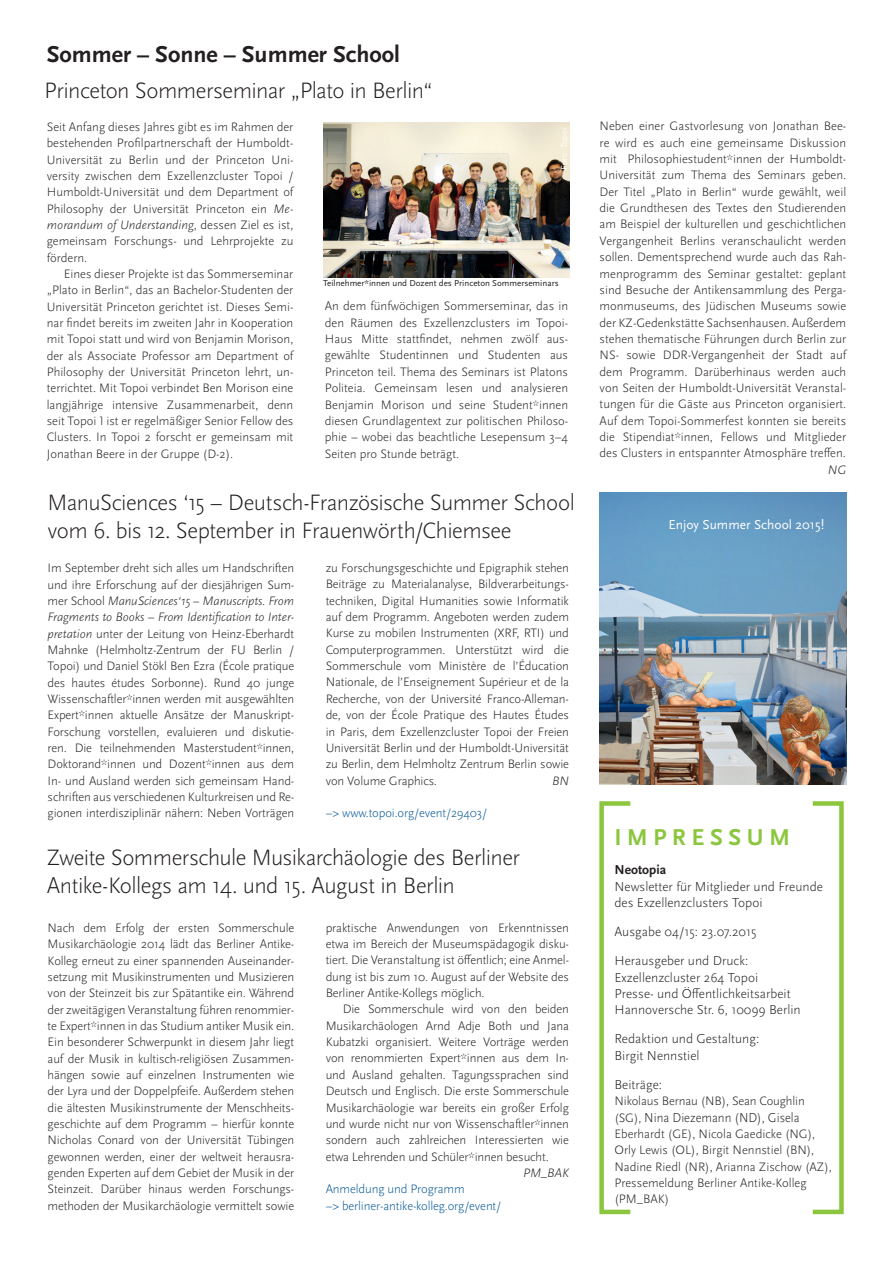
<style>
.page{position:relative;width:893px;height:1263px;background:#fff}
.page>*{position:absolute;margin:0;border:0;box-sizing:border-box;transform-origin:0 0}
.t1{font:700 24px "Scala Sans OT";color:#231f20}
.t2{font:700 24px "Scala Sans OT";letter-spacing:.225em;color:#8bc63e}
.t3{font:300 23.25px/27.9px "Scala Sans OT";letter-spacing:-.02em;color:#231f20}
.t4{font:300 13.5px/16.4px "Scala Sans OT";color:#231f20}
.t5{font:300 13.5px "Scala Sans OT";color:#231f20;scale:.94 1}
.t6{font:13.5px "Scala Sans OT";color:#fff}
.t7{font:700 13.5px "Scala Sans OT";color:#231f20}
.t8{font:300 12.75px/16.4px "Scala Sans OT";color:#231f20;text-align:justify}
.t9{font:300 12.75px/16.4px "Scala Sans OT";letter-spacing:-.01em;color:#005495}
.t10{font:italic 300 12.75px "Scala Sans OT";color:#231f20}
.t11{font:9px "Scala Sans OT";color:#231f20}
.t12{font:9px "Scala Sans OT";color:#fff}
.s1{font-style:italic}
.s2{font-size:12.75px}
</style>
<div class="page">
<div style="left:810px;top:801px;width:34px;height:413px;border:4px solid #8bc63e"></div>
<div style="left:599px;top:801px;width:34px;height:413px;border:4px solid #8bc63e"></div>
<img style="left:323px;top:122px;width:247px;height:156px">
<img style="left:600px;top:493px;width:246px;height:292px">
<h1 class="t1" style="left:47px;top:40px;width:355px">Sommer – Sonne – Summer School</h1>
<h2 class="t3" style="left:44px;top:77px;width:390px">Princeton Sommerseminar „Plato in Berlin“</h2>
<p class="t8" style="left:47px;top:119px;width:248px">Seit Anfang dieses Jahres gibt es im Rahmen der bestehenden Profilpartnerschaft der Humboldt-Universität zu Berlin und der Princeton Uni&shy;versity zwischen dem Exzellenzcluster Topoi / Humboldt-Universität und dem Department of Philosophy der Universität Princeton ein <span class="s1">Me&shy;morandum of Understanding</span>, dessen Ziel es ist, gemeinsam Forschungs- und Lehrprojekte zu fördern.</p>
<p class="t8" style="left:47px;top:266px;width:248px;text-indent:17px">Eines dieser Projekte ist das Sommerseminar „Plato in Berlin“, das an Bachelor-Studenten der Universität Princeton gerichtet ist. Dieses Semi&shy;nar findet bereits im zweiten Jahr in Kooperation mit Topoi statt und wird von Benjamin Morison, der als Associate Professor am Department of Philosophy der Universität Princeton lehrt, un&shy;terrichtet. Mit Topoi verbindet Ben Morison eine langjährige intensive Zusammenarbeit, denn seit Topoi 1 ist er regelmäßiger Senior Fellow des Clusters. In Topoi 2 forscht er gemeinsam mit Jonathan Beere in der Gruppe (D-2).</p>
<p class="t12" style="left:559px;top:170px;width:43px;rotate:-90deg">Foto: Topoi</p>
<p class="t11" style="left:323px;top:278px;width:237px">Teilnehmer*innen und Dozent des Princeton Sommerseminars</p>
<p class="t8" style="left:325px;top:298px;width:245px">An dem fünfwöchigen Sommerseminar, das in den Räumen des Exzellenzclusters im Topoi-Haus Mitte stattfindet, nehmen zwölf aus&shy;gewählte Studentinnen und Studenten aus Princeton teil. Thema des Seminars ist Platons Politeia. Gemeinsam lesen und analysieren Benjamin Morison und seine Student*innen diesen Grundlagentext zur politischen Philoso&shy;phie – wobei das beachtliche Lesepensum 3–4<br>Seiten pro Stunde beträgt.</p>
<h2 class="t3" style="left:48px;top:489px;width:529px">ManuSciences ‘15 – Deutsch-Französische Summer School vom 6. bis 12. September in Frauenwörth/Chiemsee</h2>
<p class="t8" style="left:48px;top:560px;width:248px">Im September dreht sich alles um Handschriften und ihre Erforschung auf der diesjährigen Sum&shy;mer School <span class="s1">ManuSciences‘15 – Manuscripts. From Fragments to Books – From Identification to Inter&shy;pretation</span> unter der Leitung von Heinz-Eberhardt Mahnke (Helmholtz-Zentrum der FU Berlin / Topoi) und Daniel Stökl Ben Ezra (École pratique des hautes études Sorbonne). Rund 40 junge Wissenschaftler*innen werden mit ausgewählten Expert*innen aktuelle Ansätze der Manuskript-Forschung vorstellen, evaluieren und diskutie&shy;ren. Die teilnehmenden Masterstudent*innen, Doktorand*innen und Dozent*innen aus dem In- und Ausland werden sich gemeinsam Hand&shy;schriften aus verschiedenen Kulturkreisen und Re&shy;gionen interdisziplinär nähern: Neben Vorträgen</p>
<p class="t8" style="left:326px;top:560px;width:245px">zu Forschungsgeschichte und Epigraphik stehen Beiträge zu Materialanalyse, Bildverarbeitungs&shy;techniken, Digital Humanities sowie Informatik auf dem Programm. Angeboten werden zudem Kurse zu mobilen Instrumenten (XRF, RTI) und Computerprogrammen. Unterstützt wird die Sommerschule vom Ministère de l’Éducation Nationale, de l’Enseignement Supérieur et de la Recherche, von der Université Franco-Alleman&shy;de, von der École Pratique des Hautes Études in Paris, dem Exzellenzcluster Topoi der Freien Universität Berlin und der Humboldt-Universität zu Berlin, dem Helmholtz Zentrum Berlin sowie von Volume Graphics.</p>
<p class="t10" style="left:552px;top:773px;width:18px">BN</p>
<p class="t9" style="left:326px;top:805px;width:163px">–&gt; www.topoi.org/event/29403/</p>
<h2 class="t3" style="left:47px;top:844px;width:475px">Zweite Sommerschule Musikarchäologie des Berliner<br>Antike-Kollegs am 14. und 15. August in Berlin</h2>
<p class="t8" style="left:48px;top:920px;width:248px">Nach dem Erfolg der ersten Sommerschule Musikarchäologie 2014 lädt das Berliner Antike-Kolleg erneut zu einer spannenden Auseinander&shy;setzung mit Musikinstrumenten und Musizieren von der Steinzeit bis zur Spätantike ein. Während der zweitägigen Veranstaltung führen renommier&shy;te Expert*innen in das Studium antiker Musik ein.<br>Ein besonderer Schwerpunkt in diesem Jahr liegt auf der Musik in kultisch-religiösen Zusammen&shy;hängen sowie auf einzelnen Instrumenten wie der Lyra und der Doppelpfeife. Außerdem stehen die ältesten Musikinstrumente der Menschheits&shy;geschichte auf dem Programm – hierfür konnte Nicholas Conard von der Universität Tübingen gewonnen werden, einer der weltweit herausra&shy;genden Experten auf dem Gebiet der Musik in der Steinzeit. Darüber hinaus werden Forschungs&shy;methoden der Musikarchäologie vermittelt sowie</p>
<p class="t8" style="left:326px;top:919px;width:245px">praktische Anwendungen von Erkenntnissen etwa im Bereich der Museumspädagogik disku&shy;tiert. Die Veranstaltung ist öffentlich; eine Anmel&shy;dung ist bis zum 10. August auf der Website des Berliner Antike-Kollegs möglich.</p>
<p class="t8" style="left:326px;top:1001px;width:245px;text-indent:17px">Die Sommerschule wird von den beiden Musikarchäologen Arnd Adje Both und Jana Kubatzki organisiert. Weitere Vorträge werden von renommierten Expert*innen aus dem In&shy;und Ausland gehalten. Tagungssprachen sind Deutsch und Englisch. Die erste Sommerschule Musikarchäologie war bereits ein großer Erfolg und wurde nicht nur von Wissenschaftler*innen sondern auch zahlreichen Interessierten wie etwa Lehrenden und Schüler*innen besucht.</p>
<p class="t10" style="left:523px;top:1166px;width:47px">PM_BAK</p>
<p class="t9" style="left:326px;top:1181px;width:177px">Anmeldung und Programm<br>–&gt; berliner-antike-kolleg.org/event/</p>
<p class="t8" style="left:600px;top:118px;width:248px">Neben einer Gastvorlesung von Jonathan Bee&shy;re wird es auch eine gemeinsame Diskussion mit Philosophiestudent*innen der Humboldt-Universität zum Thema des Seminars geben.<br>Der Titel „Plato in Berlin“ wurde gewählt, weil die Grundthesen des Textes den Studierenden am Beispiel der kulturellen und geschichtlichen Vergangenheit Berlins veranschaulicht werden sollen. Dementsprechend wurde auch das Rah&shy;menprogramm des Seminar gestaltet: geplant sind Besuche der Antikensammlung des Perga&shy;monmuseums, des Jüdischen Museums sowie der KZ-Gedenkstätte Sachsenhausen. Außerdem stehen thematische Führungen durch Berlin zur NS- sowie DDR-Vergangenheit der Stadt auf dem Programm. Darüberhinaus werden auch von Seiten der Humboldt-Universität Veranstal&shy;tungen für die Gäste aus Princeton organisiert.<br>Auf dem Topoi-Sommerfest konnten sie bereits die Stipendiat*innen, Fellows und Mitglieder des Clusters in entspannter Atmosphäre treffen.</p>
<p class="t10" style="left:828px;top:463px;width:20px">NG</p>
<p class="t6" style="left:668px;top:518px;width:157px">Enjoy Summer School 2015!</p>
<h1 class="t2" style="left:615px;top:824px;width:177px">IMPRESSUM</h1>
<p class="t7" style="left:614px;top:862px;width:53px">Neotopia</p>
<p class="t4" style="left:614px;top:878px;width:210px">Newsletter für Mitglieder und Freunde des Exzellenzclusters Topoi</p>
<p class="t4" style="left:614px;top:917px;width:144px;line-height:29.1px">Ausgabe 04/15: 23.07.2015<br>Herausgeber und Druck:</p>
<p class="t4" style="left:614px;top:969px;width:188px">Exzellenzcluster 264 Topoi<br>Presse- und Öffentlichkeitsarbeit<br>Hannoversche Str. 6, 10099 Berlin</p>
<p class="t4" style="left:614px;top:1031px;width:146px">Redaktion und Gestaltung:<br>Birgit Nennstiel</p>
<p class="t4" style="left:614px;top:1076px;width:49px">Beiträge:</p>
<p class="t8" style="left:614px;top:1093px;width:192px">Nikolaus Bernau (NB), Sean Coughlin</p>
<p class="t5" style="left:614px;top:1110px;width:199px"><span class="s2">(SG),</span> Nina Diezemann (ND), Gisela</p>
<p class="t8" style="left:614px;top:1126px;width:219px;text-align:left">Eberhardt (GE), Nicola Gaedicke (NG), Orly Lewis (OL), Birgit Nennstiel (BN), Nadine Riedl (NR), Arianna Zischow (AZ), Pressemeldung Berliner Antike-Kolleg (PM_BAK)</p>
</div>
